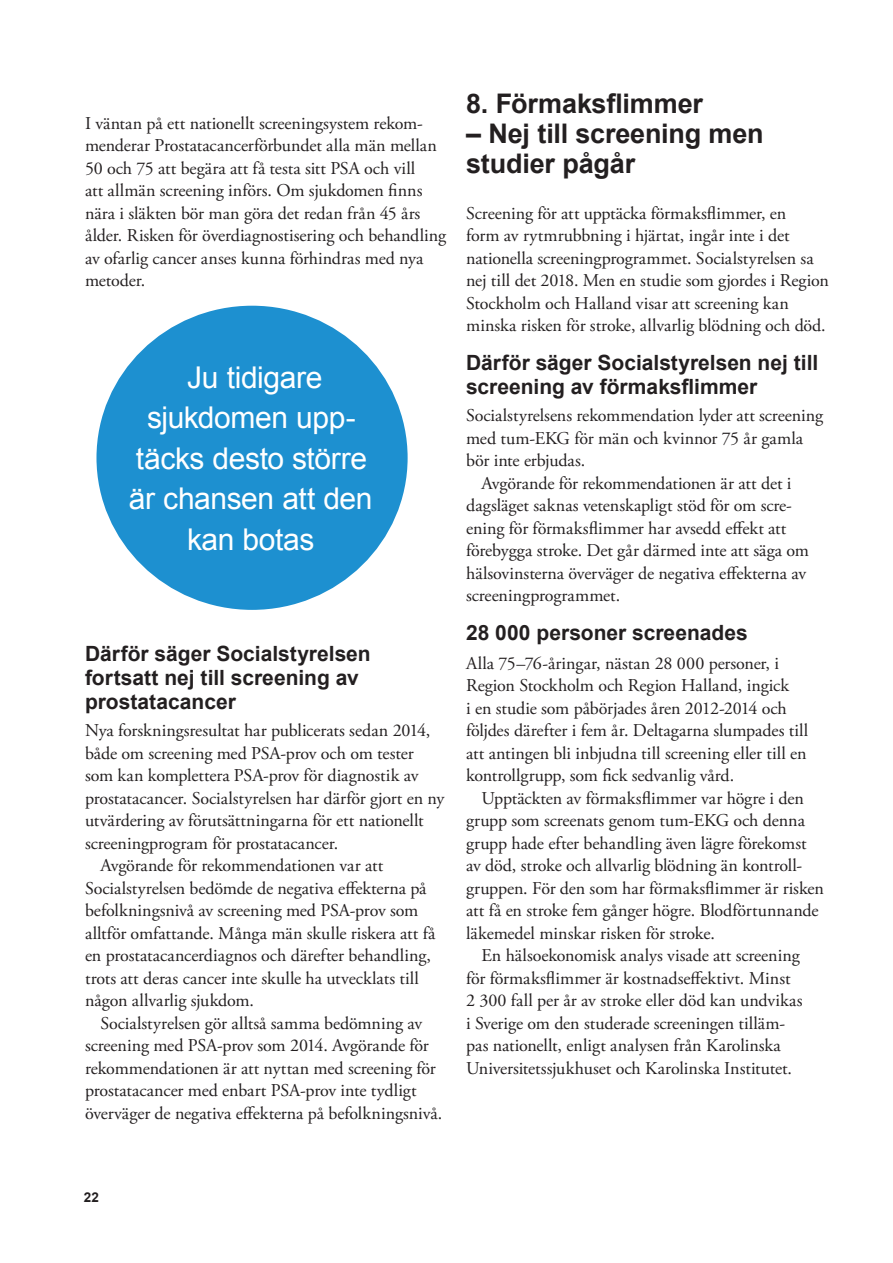
<style>
.page{position:relative;width:893px;height:1263px;background:#fff}
.page>*{position:absolute;margin:0;border:0;box-sizing:border-box;transform-origin:0 0}
.Citat_-_2{font:30px/40.5px "Arial";letter-spacing:-.015em;color:#fff;text-align:center}
.Rubrik_2_svart{font:700 27px/30px "Arial";letter-spacing:-.005em;color:#231f20}
.Mellanrubrik{font:700 21px/24px "Arial";color:#231f20}
.Brödtext_indrag{font:18px/22.5px "Adobe Garamond Pro";letter-spacing:-.005em;color:#231f20}
.Brödtext{font:18px/22.5px "Adobe Garamond Pro";letter-spacing:-.005em;color:#231f20}
.t1{font:700 13.5px "Arial";color:#231f20}
</style>
<div class="page">
<div style="left:96px;top:306px;width:312px;height:304px;background:#1d90d0;border-radius:50%"></div>
<p class="Brödtext" style="left:85px;top:112px;width:363px">I väntan på ett nationellt screeningsystem rekom&shy;menderar Prostatacancerförbundet alla män mellan 50 och 75 att begära att få testa sitt PSA och vill<br>att allmän screening införs. Om sjukdomen finns nära i släkten bör man göra det redan från 45 års ålder. Risken för överdiagnostisering och behandling av ofarlig cancer anses kunna förhindras med nya metoder.</p>
<p class="Citat_-_2" style="left:129px;top:357px;width:245px">Ju tidigare sjukdomen upp&shy;täcks desto större är chansen att den kan botas</p>
<p class="Mellanrubrik" style="left:85px;top:643px;width:287px">Därför säger Socialstyrelsen fortsatt nej till screening av prostatacancer</p>
<p class="Brödtext" style="left:85px;top:720px;width:361px">Nya forskningsresultat har publicerats sedan 2014, både om screening med PSA-prov och om tester som kan komplettera PSA-prov för diagnostik av prostatacancer. Socialstyrelsen har därför gjort en ny utvärdering av förutsättningarna för ett nationellt screeningprogram för prostatacancer.</p>
<p class="Brödtext_indrag" style="left:85px;top:855px;width:352px;text-indent:15px">Avgörande för rekommendationen var att Socialstyrelsen bedömde de negativa effekterna på befolkningsnivå av screening med PSA-prov som alltför omfattande. Många män skulle riskera att få en prostatacancerdiagnos och därefter behandling, trots att deras cancer inte skulle ha utvecklats till någon allvarlig sjukdom.</p>
<p class="Brödtext_indrag" style="left:85px;top:1012px;width:359px;text-indent:15px">Socialstyrelsen gör alltså samma bedömning av screening med PSA-prov som 2014. Avgörande för rekommendationen är att nyttan med screening för prostatacancer med enbart PSA-prov inte tydligt överväger de negativa effekterna på befolkningsnivå.</p>
<p class="Rubrik_2_svart" style="left:466px;top:90px;width:238px">8. Förmaksflimmer</p>
<p class="Rubrik_2_svart" style="left:466px;top:120px;width:299px">– Nej till screening men studier pågår</p>
<p class="Brödtext" style="left:466px;top:202px;width:364px">Screening för att upptäcka förmaksflimmer, en<br>form av rytmrubbning i hjärtat, ingår inte i det nationella screeningprogrammet. Socialstyrelsen sa nej till det 2018. Men en studie som gjordes i Region Stockholm och Halland visar att screening kan minska risken för stroke, allvarlig blödning och död.</p>
<p class="Mellanrubrik" style="left:466px;top:352px;width:354px">Därför säger Socialstyrelsen nej till screening av förmaksflimmer</p>
<p class="Brödtext" style="left:466px;top:405px;width:359px">Socialstyrelsens rekommendation lyder att screening med tum-EKG för män och kvinnor 75 år gamla bör inte erbjudas.</p>
<p class="Brödtext_indrag" style="left:466px;top:472px;width:344px;text-indent:15px">Avgörande för rekommendationen är att det i dagsläget saknas vetenskapligt stöd för om scre&shy;ening för förmaksflimmer har avsedd effekt att förebygga stroke. Det går därmed inte att säga om hälsovinsterna överväger de negativa effekterna av screeningprogrammet.</p>
<p class="Mellanrubrik" style="left:466px;top:622px;width:283px">28 000 personer screenades</p>
<p class="Brödtext" style="left:466px;top:652px;width:344px">Alla 75–76-åringar, nästan 28 000 personer, i Region Stockholm och Region Halland, ingick<br>i en studie som påbörjades åren 2012-2014 och följdes därefter i fem år. Deltagarna slumpades till att antingen bli inbjudna till screening eller till en kontrollgrupp, som fick sedvanlig vård.</p>
<p class="Brödtext_indrag" style="left:466px;top:787px;width:359px;text-indent:15px">Upptäckten av förmaksflimmer var högre i den grupp som screenats genom tum-EKG och denna grupp hade efter behandling även lägre förekomst av död, stroke och allvarlig blödning än kontroll&shy;gruppen. För den som har förmaksflimmer är risken att få en stroke fem gånger högre. Blodförtunnande läkemedel minskar risken för stroke.</p>
<p class="Brödtext_indrag" style="left:466px;top:945px;width:338px;text-indent:15px">En hälsoekonomisk analys visade att screening för förmaksflimmer är kostnadseffektivt. Minst 2 300 fall per år av stroke eller död kan undvikas i Sverige om den studerade screeningen tilläm&shy;pas nationellt, enligt analysen från Karolinska Universitetssjukhuset och Karolinska Institutet.</p>
<p class="t1" style="left:84px;top:1189px;width:17px">22</p>
</div>
